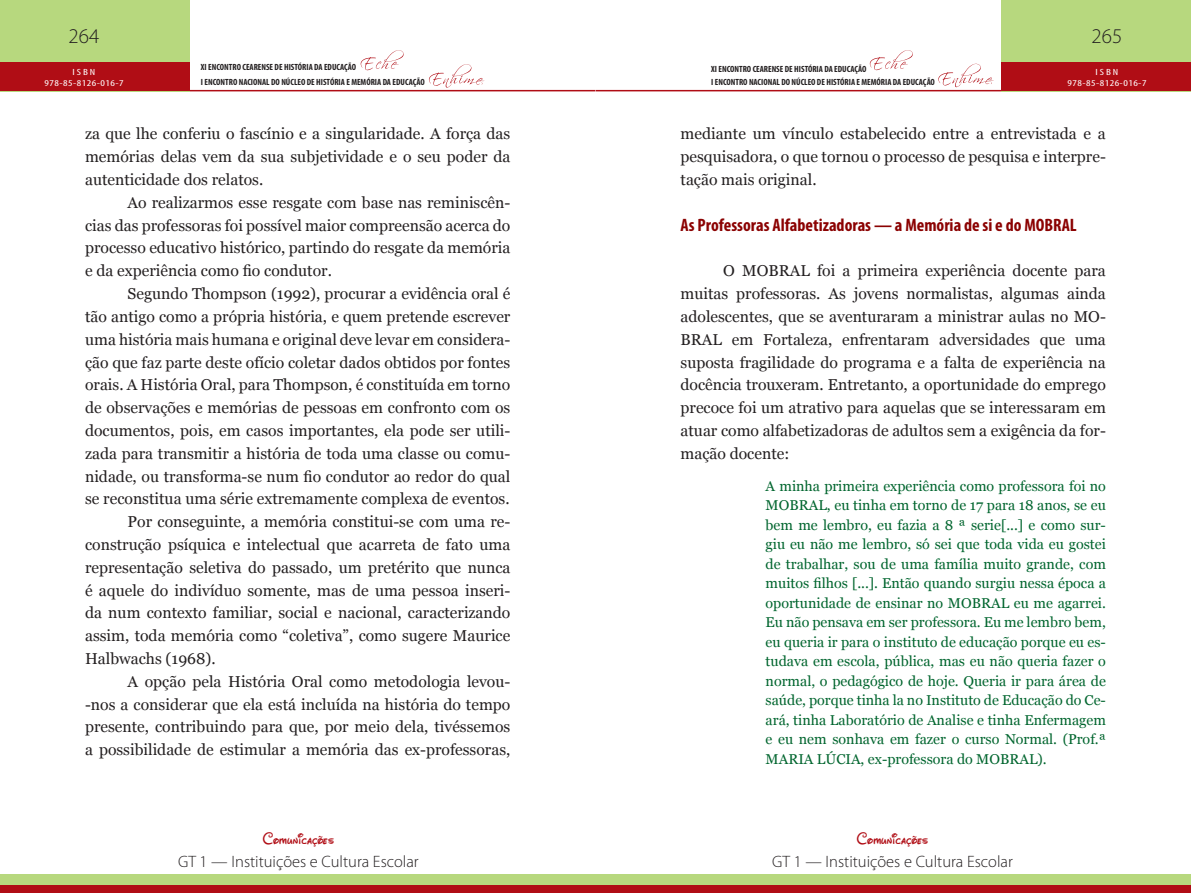
<style>
.page{position:relative;width:1191px;height:893px;background:#fff}
.page>*{position:absolute;margin:0;border:0;box-sizing:border-box;transform-origin:0 0}
.t1{font:300 21px "Myriad Pro";color:#231f20}
.TÍTULO_02{font:700 condensed 18px "Myriad Pro";color:#8b0202}
.t2{font:300 16.5px "Myriad Pro";color:#231f20}
.t3{font:16.5px "Waltograph";letter-spacing:.01em;color:#b00d15}
.t4{font:15.75px/22.8px "Georgia";color:#231f20;text-align:justify}
.RECUO{font:14.25px/19.5px "Georgia";color:#00652e;text-align:justify}
.t5{font:700 condensed 9px/15px "Myriad Pro";color:#231f20}
.t6{font:condensed 9px/10.8px "Myriad Pro";letter-spacing:.04em;color:#fff;text-align:center;scale:1.3 1}
</style>
<div class="page">
<hr style="left:189px;top:90px;width:406px;height:1px;background:#b00d15">
<hr style="left:595px;top:90px;width:407px;height:1px;background:#b00d15">
<div style="left:0;top:0;width:189px;height:91px;background:#b7d87e"></div>
<div style="left:1001px;top:0;width:190px;height:91px;background:#b7d87e"></div>
<div style="left:0;top:63px;width:189px;height:28px;background:#b00d15"></div>
<div style="left:1001px;top:63px;width:190px;height:28px;background:#b00d15"></div>
<svg style="left:361px;top:50px;width:43px;height:20px"></svg>
<svg style="left:869px;top:50px;width:43px;height:20px"></svg>
<svg style="left:429px;top:64px;width:55px;height:24px"></svg>
<svg style="left:938px;top:64px;width:55px;height:23px"></svg>
<div style="left:0;top:874px;width:595px;height:19px;background:#b7d87e"></div>
<div style="left:595px;top:874px;width:596px;height:19px;background:#b7d87e"></div>
<div style="left:0;top:885px;width:595px;height:8px;background:#b00d15"></div>
<div style="left:595px;top:885px;width:596px;height:8px;background:#b00d15"></div>
<h1 class="t1" style="left:69px;top:24px;width:32px">264</h1>
<h1 class="t1" style="left:1091px;top:24px;width:32px">265</h1>
<p class="t5" style="left:201px;top:60px;width:225px">XI ENCONTRO CEARENSE DE HISTÓRIA DA EDUCAÇÃO<br>I ENCONTRO NACIONAL DO NÚCLEO DE HISTÓRIA E MEMÓRIA DA EDUCAÇÃO</p>
<p class="t5" style="left:711px;top:62px;width:225px;line-height:13.2px">XI ENCONTRO CEARENSE DE HISTÓRIA DA EDUCAÇÃO<br>I ENCONTRO NACIONAL DO NÚCLEO DE HISTÓRIA E MEMÓRIA DA EDUCAÇÃO</p>
<p class="t6" style="left:44px;top:66px;width:62px">ISBN<br>978-85-8126-016-7</p>
<p class="t6" style="left:1067px;top:66px;width:62px">ISBN<br>978-85-8126-016-7</p>
<p class="t4" style="left:85px;top:123px;width:427px">za que lhe conferiu o fascínio e a singularidade. A força das memórias delas vem da sua subjetividade e o seu poder da autenticidade dos relatos.</p>
<p class="t4" style="left:85px;top:191px;width:427px;text-indent:43px">Ao realizarmos esse resgate com base nas reminiscên&shy;cias das professoras foi possível maior compreensão acerca do processo educativo histórico, partindo do resgate da memória e da experiência como fio condutor.</p>
<p class="t4" style="left:85px;top:283px;width:427px;text-indent:43px">Segundo Thompson (1992), procurar a evidência oral é tão antigo como a própria história, e quem pretende escrever uma história mais humana e original deve levar em considera&shy;ção que faz parte deste ofício coletar dados obtidos por fontes orais. A História Oral, para Thompson, é constituída em torno de observações e memórias de pessoas em confronto com os documentos, pois, em casos importantes, ela pode ser utili&shy;zada para transmitir a história de toda uma classe ou comu&shy;nidade, ou transforma-se num fio condutor ao redor do qual se reconstitua uma série extremamente complexa de eventos.</p>
<p class="t4" style="left:85px;top:511px;width:427px;text-indent:43px">Por conseguinte, a memória constitui-se com uma re&shy;construção psíquica e intelectual que acarreta de fato uma representação seletiva do passado, um pretérito que nunca é aquele do indivíduo somente, mas de uma pessoa inseri&shy;da num contexto familiar, social e nacional, caracterizando assim, toda memória como “coletiva”, como sugere Maurice Halbwachs (1968).</p>
<p class="t4" style="left:85px;top:670px;width:427px;text-indent:43px">A opção pela História Oral como metodologia levou--nos a considerar que ela está incluída na história do tempo presente, contribuindo para que, por meio dela, tivéssemos a possibilidade de estimular a memória das ex-professoras,</p>
<p class="t3" style="left:263px;top:826px;width:73px">Comunicações</p>
<p class="t2" style="left:178px;top:852px;width:242px">GT 1 — Instituições e Cultura Escolar</p>
<p class="t4" style="left:680px;top:123px;width:427px">mediante um vínculo estabelecido entre a entrevistada e a pesquisadora, o que tornou o processo de pesquisa e interpre&shy;tação mais original.</p>
<p class="TÍTULO_02" style="left:680px;top:213px;width:398px">As Professoras Alfabetizadoras — a Memória de si e do MOBRAL</p>
<p class="t4" style="left:680px;top:260px;width:427px;text-indent:43px">O MOBRAL foi a primeira experiência docente para muitas professoras. As jovens normalistas, algumas ainda adolescentes, que se aventuraram a ministrar aulas no MO-BRAL em Fortaleza, enfrentaram adversidades que uma suposta fragilidade do programa e a falta de experiência na docência trouxeram. Entretanto, a oportunidade do emprego precoce foi um atrativo para aquelas que se interessaram em atuar como alfabetizadoras de adultos sem a exigência da for&shy;mação docente:</p>
<p class="RECUO" style="left:765px;top:477px;width:342px">A minha primeira experiência como professora foi no MOBRAL, eu tinha em torno de 17 para 18 anos, se eu bem me lembro, eu fazia a 8 ª serie[...] e como sur&shy;giu eu não me lembro, só sei que toda vida eu gostei de trabalhar, sou de uma família muito grande, com muitos filhos [...]. Então quando surgiu nessa época a oportunidade de ensinar no MOBRAL eu me agarrei.<br>Eu não pensava em ser professora. Eu me lembro bem, eu queria ir para o instituto de educação porque eu es&shy;tudava em escola, pública, mas eu não queria fazer o normal, o pedagógico de hoje. Queria ir para área de saúde, porque tinha la no Instituto de Educação do Ce&shy;ará, tinha Laboratório de Analise e tinha Enfermagem e eu nem sonhava em fazer o curso Normal. (Prof.ª MARIA LÚCIA, ex-professora do MOBRAL).</p>
<p class="t3" style="left:857px;top:826px;width:73px">Comunicações</p>
<p class="t2" style="left:772px;top:852px;width:242px">GT 1 — Instituições e Cultura Escolar</p>
</div>
